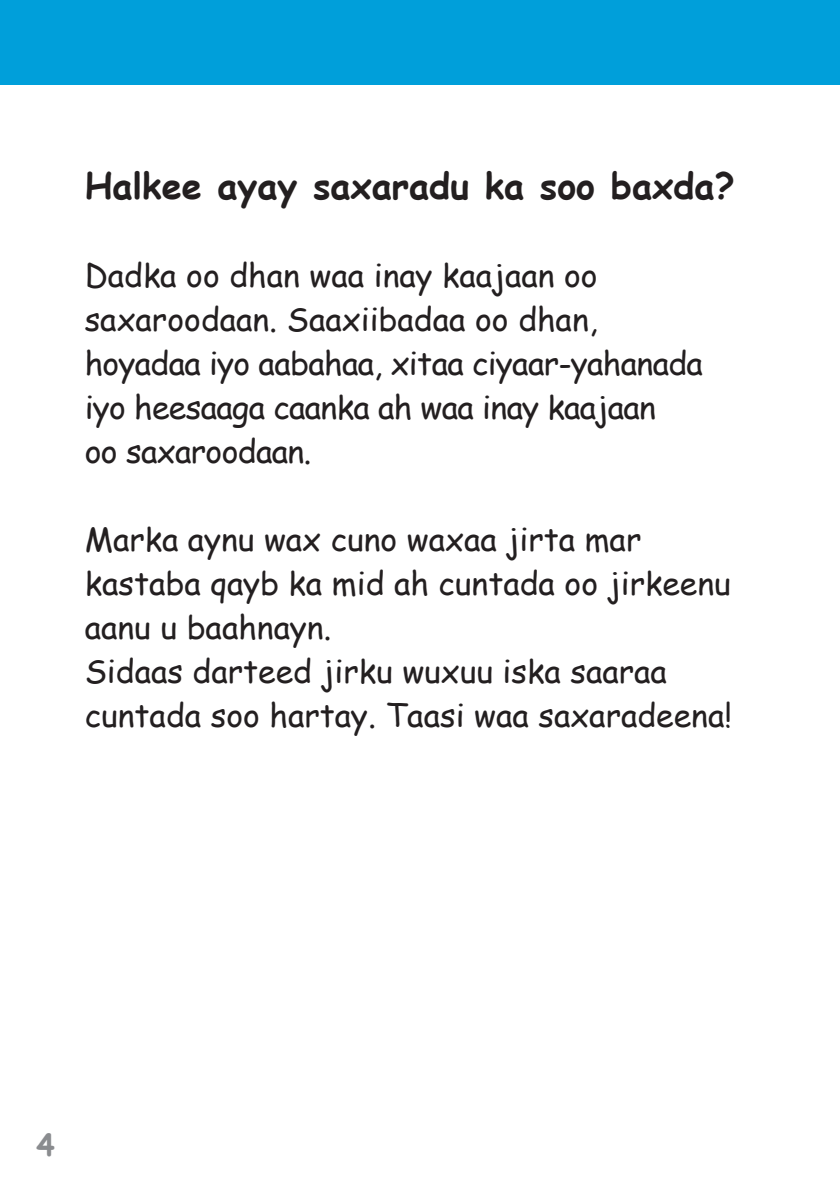
<style>
.page{position:relative;width:840px;height:1190px;background:#fff}
.page>*{position:absolute;margin:0;border:0;box-sizing:border-box;transform-origin:0 0}
.t1{font:700 36px "Comic Sans MS";color:#231f20}
.t2{font:32px/44px "Comic Sans MS";color:#231f20}
.t3{font:32px/44px "Comic Sans MS";letter-spacing:-.02em;color:#231f20}
.t4{font:700 30px "Comic Sans MS";color:#8a8c8f}
</style>
<div class="page">
<div style="left:0;top:0;width:840px;height:85px;background:#009fda"></div>
<p class="t1" style="left:85px;top:159px;width:652px">Halkee ayay saxaradu ka soo baxda?</p>
<p class="t3" style="left:85px;top:252px;width:620px">Dadka oo dhan waa inay kaajaan oo saxaroodaan. Saaxiibadaa oo dhan, hoyadaa iyo aabahaa, xitaa ciyaar-yahanada iyo heesaaga caanka ah waa inay kaajaan<br>oo saxaroodaan.</p>
<p class="t2" style="left:85px;top:516px;width:649px">Marka aynu wax cuno waxaa jirta mar kastaba qayb ka mid ah cuntada oo jirkeenu aanu u baahnayn.<br>Sidaas darteed jirku wuxuu iska saaraa cuntada soo hartay. Taasi waa saxaradeena!</p>
<p class="t4" style="left:37px;top:1123px;width:20px">4</p>
</div>
